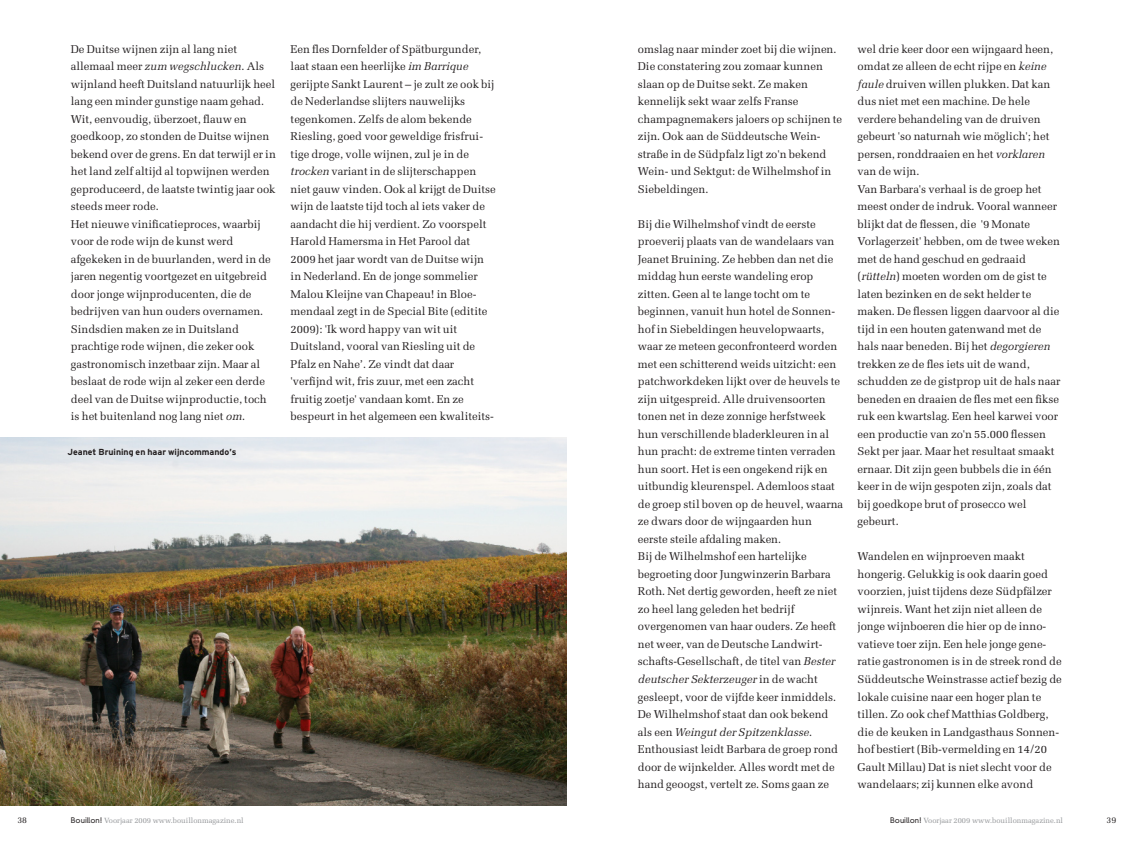
<style>
.page{position:relative;width:1134px;height:851px;background:#fff}
.page>*{position:absolute;margin:0;border:0;box-sizing:border-box;transform-origin:0 0}
.t1{font:11.25px/17.5px "Melior";color:#231f20}
.tekst_en_foto_bold{font:700 8.75px "Interstate";color:#231f20}
.t2{font:8.75px "Melior";color:#231f20}
.t3{font:7.5px "Melior";color:#939598}
.s1{font-style:italic}
.s2{font-family:"DIN Neuzeit Grotesk";font-weight:300;color:#231f20}
</style>
<div class="page">
<img style="left:0;top:438px;width:567px;height:367px">
<p class="t1" style="left:71px;top:40px;width:207px">De Duitse wijnen zijn al lang niet allemaal meer <span class="s1">zum wegschlucken</span>. Als wijnland heeft Duitsland natuurlijk heel lang een minder gunstige naam gehad.<br>Wit, eenvoudig, überzoet, flauw en goedkoop, zo stonden de Duitse wijnen bekend over de grens. En dat terwijl er in het land zelf altijd al topwijnen werden geproduceerd, de laatste twintig jaar ook steeds meer rode.</p>
<p class="t1" style="left:71px;top:215px;width:202px">Het nieuwe vinificatieproces, waarbij voor de rode wijn de kunst werd afgekeken in de buurlanden, werd in de jaren negentig voortgezet en uitgebreid door jonge wijnproducenten, die de bedrijven van hun ouders overnamen.<br>Sindsdien maken ze in Duitsland prachtige rode wijnen, die zeker ook gastronomisch inzetbaar zijn. Maar al beslaat de rode wijn al zeker een derde deel van de Duitse wijnproductie, toch is het buitenland nog lang niet <span class="s1">om</span>.</p>
<p class="tekst_en_foto_bold" style="left:68px;top:447px;width:171px">Jeanet Bruining en haar wijncommando’s</p>
<p class="t1" style="left:291px;top:40px;width:207px">Een fles Dornfelder of Spätburgunder, laat staan een heerlijke <span class="s1">im Barrique </span>gerijpte Sankt Laurent – je zult ze ook bij de Nederlandse slijters nauwelijks tegenkomen. Zelfs de alom bekende Riesling, goed voor geweldige frisfrui&shy;tige droge, volle wijnen, zul je in de <span class="s1">trocken</span> variant in de slijterschappen niet gauw vinden. Ook al krijgt de Duitse wijn de laatste tijd toch al iets vaker de aandacht die hij verdient. Zo voorspelt Harold Hamersma in Het Parool dat 2009 het jaar wordt van de Duitse wijn in Nederland. En de jonge sommelier Malou Kleijne van Chapeau! in Bloe&shy;mendaal zegt in de Special Bite (editite 2009): 'Ik word happy van wit uit Duitsland, vooral van Riesling uit de Pfalz en Nahe’. Ze vindt dat daar 'verfijnd wit, fris zuur, met een zacht fruitig zoetje' vandaan komt. En ze bespeurt in het algemeen een kwaliteits-</p>
<p class="t1" style="left:638px;top:40px;width:200px">omslag naar minder zoet bij die wijnen.</p>
<p class="t1" style="left:638px;top:57px;width:206px">Die constatering zou zomaar kunnen slaan op de Duitse sekt. Ze maken kennelijk sekt waar zelfs Franse champagnemakers jaloers op schijnen te zijn. Ook aan de Süddeutsche Wein&shy;straße in de Südpfalz ligt zo'n bekend Wein- und Sektgut: de Wilhelmshof in Siebeldingen.</p>
<p class="t1" style="left:638px;top:215px;width:207px">Bij die Wilhelmshof vindt de eerste proeverij plaats van de wandelaars van Jeanet Bruining. Ze hebben dan net die middag hun eerste wandeling erop zitten. Geen al te lange tocht om te beginnen, vanuit hun hotel de Sonnen&shy;hof in Siebeldingen heuvelopwaarts, waar ze meteen geconfronteerd worden met een schitterend weids uitzicht: een patchworkdeken lijkt over de heuvels te zijn uitgespreid. Alle druivensoorten tonen net in deze zonnige herfstweek hun verschillende bladerkleuren in al hun pracht: de extreme tinten verraden hun soort. Het is een ongekend rijk en uitbundig kleurenspel. Ademloos staat de groep stil boven op de heuvel, waarna ze dwars door de wijngaarden hun eerste steile afdaling maken.</p>
<p class="t1" style="left:638px;top:547px;width:194px">Bij de Wilhelmshof een hartelijke begroeting door Jungwinzerin Barbara</p>
<p class="t1" style="left:638px;top:582px;width:201px">Roth. Net dertig geworden, heeft ze niet zo heel lang geleden het bedrijf</p>
<p class="t1" style="left:638px;top:617px;width:200px">overgenomen van haar ouders. Ze heeft net weer, van de Deutsche Landwirt&shy;schafts-Gesellschaft, de titel van <span class="s1">Bester deutscher Sekterzeuger</span> in de wacht gesleept, voor de vijfde keer inmiddels.<br>De Wilhelmshof staat dan ook bekend als een <span class="s1">Weingut der Spitzenklasse</span>.</p>
<p class="t1" style="left:638px;top:740px;width:202px">Enthousiast leidt Barbara de groep rond door de wijnkelder. Alles wordt met de hand geoogst, vertelt ze. Soms gaan ze</p>
<p class="t1" style="left:857px;top:40px;width:197px">wel drie keer door een wijngaard heen, omdat ze alleen de echt rijpe en <span class="s1">keine faule</span> druiven willen plukken. Dat kan dus niet met een machine. De hele verdere behandeling van de druiven gebeurt 'so naturnah wie möglich'; het persen, ronddraaien en het <span class="s1">vorklaren </span>van de wijn.</p>
<p class="t1" style="left:857px;top:180px;width:204px">Van Barbara's verhaal is de groep het meest onder de indruk. Vooral wanneer blijkt dat de flessen, die '9 Monate Vorlagerzeit' hebben, om de twee weken met de hand geschud en gedraaid (<span class="s1">rütteln</span>) moeten worden om de gist te laten bezinken en de sekt helder te maken. De flessen liggen daarvoor al die tijd in een houten gatenwand met de hals naar beneden. Bij het <span class="s1">degorgieren </span>trekken ze de fles iets uit de wand, schudden ze de gistprop uit de hals naar beneden en draaien de fles met een fikse ruk een kwartslag. Een heel karwei voor een productie van zo'n 55.000 flessen Sekt per jaar. Maar het resultaat smaakt ernaar. Dit zijn geen bubbels die in één keer in de wijn gespoten zijn, zoals dat bij goedkope brut of prosecco wel gebeurt.</p>
<p class="t1" style="left:857px;top:547px;width:206px">Wandelen en wijnproeven maakt hongerig. Gelukkig is ook daarin goed voorzien, juist tijdens deze Südpfälzer wijnreis. Want het zijn niet alleen de jonge wijnboeren die hier op de inno&shy;vatieve toer zijn. Een hele jonge gene&shy;ratie gastronomen is in de streek rond de Süddeutsche Weinstrasse actief bezig de lokale cuisine naar een hoger plan te tillen. Zo ook chef Matthias Goldberg, die de keuken in Landgasthaus Sonnen&shy;hof bestiert (Bib-vermelding en 14/20<br>Gault Millau) Dat is niet slecht voor de wandelaars; zij kunnen elke avond</p>
<p class="t2" style="left:17px;top:814px;width:11px">38</p>
<p class="t3" style="left:71px;top:816px;width:174px"><span class="s2">Bouillon!</span> Voorjaar 2009 www.bouillonmagazine.nl</p>
<p class="t3" style="left:890px;top:816px;width:174px"><span class="s2">Bouillon!</span> Voorjaar 2009 www.bouillonmagazine.nl</p>
<p class="t2" style="left:1106px;top:814px;width:11px">39</p>
</div>
